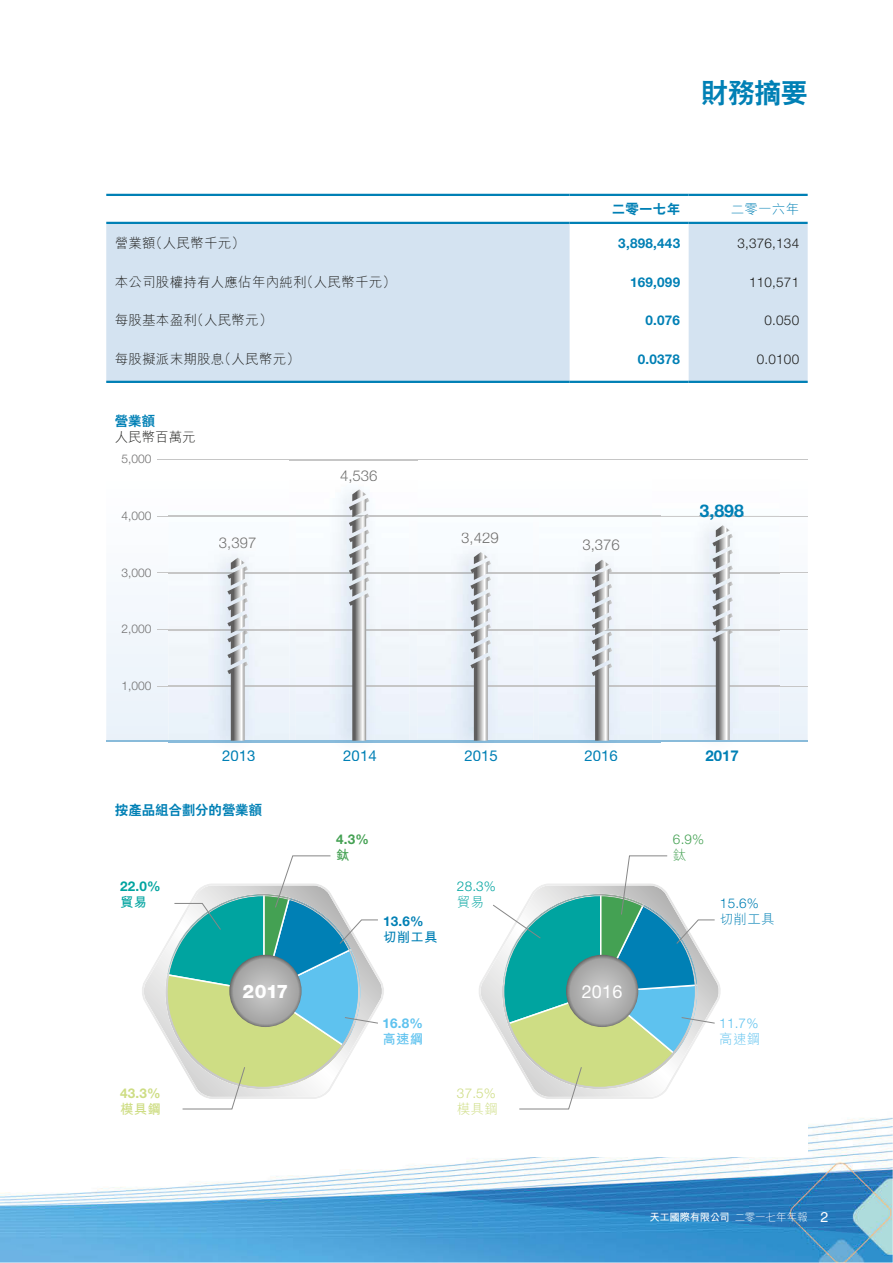
<style>
.page{position:relative;width:893px;height:1263px;background:#fff}
.page>*{position:absolute;margin:0;border:0;box-sizing:border-box;transform-origin:0 0}
.t1{font:27px "C Hei 2 HK Xbold E Ten B5 H";color:#0080b5}
.t2{font:800 18.75px "Helvetica Neue LT Std";color:#fff}
.t3{font:18px "Helvetica Neue LT Std";color:#fff}
.t4{font:700 17.85px "Helvetica Neue LT Std";color:#0080b5}
.t5{font:300 15px "Helvetica Neue LT Std";color:#6f6f6e}
.t6{font:15px "Helvetica Neue LT Std";color:#0080b5}
.t7{font:700 15px "Helvetica Neue LT Std";color:#0080b5}
.t8{font:13.5px "M Hei HK Light E Ten B5 H";letter-spacing:.015em;color:#1d1d1b}
.t9{font:700 13.5px "Helvetica Neue LT Std";letter-spacing:.015em;color:#0080b5}
.t10{font:300 13.5px "Helvetica Neue LT Std";letter-spacing:.015em;color:#1d1d1b}
.t11{font:13.5px "C Hei 2 HK Xbold E Ten B5 H";color:#0080b5}
.t12{font:13.5px "M Hei HK Light E Ten B5 H";letter-spacing:.015em;color:#0080b5}
.t13{font:300 13.5px "Helvetica Neue LT Std";color:#cedd84}
.t14{font:300 13.5px "Helvetica Neue LT Std";color:#00a4a0}
.t15{font:300 13.5px "Helvetica Neue LT Std";color:#5ec2ef}
.t16{font:300 13.5px "Helvetica Neue LT Std";color:#0080b5}
.t17{font:700 13.5px "Helvetica Neue LT Std";color:#cedd84}
.t18{font:700 13.5px "Helvetica Neue LT Std";color:#00a4a0}
.t19{font:700 13.5px "Helvetica Neue LT Std";color:#5ec2ef}
.t20{font:300 13.5px "Helvetica Neue LT Std";color:#44a153}
.t21{font:700 13.5px "Helvetica Neue LT Std";color:#44a153}
.t22{font:13.5px "M Hei HK Bold E Ten B5 H";color:#0080b5}
.t23{font:13.5px "M Hei HK Light E Ten B5 H";color:#cedd84}
.t24{font:13.5px "M Hei HK Light E Ten B5 H";color:#5ec2ef}
.t25{font:13.5px "M Hei HK Bold E Ten B5 H";color:#cedd84}
.t26{font:13.5px "M Hei HK Bold E Ten B5 H";color:#5ec2ef}
.t27{font:13.5px "M Hei HK Light E Ten B5 H";color:#00a4a0}
.t28{font:13.5px "M Hei HK Bold E Ten B5 H";color:#00a4a0}
.t29{font:13.5px "M Hei HK Light E Ten B5 H";color:#44a153}
.t30{font:13.5px "M Hei HK Bold E Ten B5 H";color:#44a153}
.t31{font:300 12px "Helvetica Neue LT Std";color:#706f6f}
.t32{font:10.5px "M Hei HK Bold E Ten B5 H";letter-spacing:-.05em;color:#fff}
.s1{font-family:"M Hei HK Light E Ten B5 H"}
</style>
<div class="page">
<img style="left:0;top:193px;width:893px;height:1070px">
<svg style="left:106px;top:224px;width:702px;height:157px;fill:#d4e3f1"></svg>
<hr style="left:106px;top:194px;width:464px;height:2px;background:#0080b5">
<hr style="left:570px;top:194px;width:119px;height:2px;background:#0080b5">
<hr style="left:689px;top:194px;width:119px;height:2px;background:#0080b5">
<hr style="left:106px;top:222px;width:464px;height:2px;background:#0080b5">
<hr style="left:570px;top:222px;width:119px;height:2px;background:#0080b5">
<hr style="left:689px;top:222px;width:119px;height:2px;background:#0080b5">
<hr style="left:106px;top:381px;width:464px;height:2px;background:#0080b5">
<hr style="left:570px;top:381px;width:119px;height:2px;background:#0080b5">
<hr style="left:689px;top:381px;width:119px;height:2px;background:#0080b5">
<div style="left:106px;top:406px;width:702px;height:372px;background:#fff"></div>
<div style="left:106px;top:572px;width:702px;height:169px;background:#eff5fb"></div>
<hr style="left:157px;top:573px;width:651px;height:1px;background:#c6c6c6">
<hr style="left:157px;top:516px;width:651px;height:1px;background:#c6c6c6">
<hr style="left:157px;top:459px;width:651px;height:1px;background:#c6c6c6">
<hr style="left:157px;top:629px;width:651px;height:1px;background:#c6c6c6">
<hr style="left:157px;top:686px;width:651px;height:1px;background:#c6c6c6">
<img style="left:660px;top:515px;width:119px;height:226px">
<img style="left:660px;top:573px;width:119px;height:1px">
<img style="left:660px;top:516px;width:119px;height:1px">
<img style="left:660px;top:629px;width:119px;height:1px">
<img style="left:660px;top:686px;width:119px;height:1px">
<img style="left:700px;top:515px;width:44px;height:5px">
<img style="left:700px;top:516px;width:44px;height:1px">
<svg style="left:712px;top:525px;width:21px;height:216px;background:#bfc2c5"></svg>
<hr style="left:106px;top:741px;width:702px;height:1px;background:#89bbda">
<img style="left:168px;top:515px;width:121px;height:228px">
<img style="left:168px;top:573px;width:121px;height:1px">
<img style="left:168px;top:516px;width:121px;height:1px">
<img style="left:168px;top:629px;width:121px;height:1px">
<img style="left:168px;top:686px;width:121px;height:1px">
<img style="left:168px;top:741px;width:121px;height:1px">
<img style="left:219px;top:537px;width:37px;height:13px">
<img style="left:417px;top:515px;width:116px;height:226px">
<img style="left:417px;top:573px;width:116px;height:1px">
<img style="left:417px;top:516px;width:116px;height:1px">
<img style="left:417px;top:629px;width:116px;height:1px">
<img style="left:417px;top:686px;width:116px;height:1px">
<img style="left:462px;top:533px;width:36px;height:12px">
<img style="left:289px;top:484px;width:128px;height:257px">
<img style="left:296px;top:573px;width:113px;height:1px">
<img style="left:296px;top:516px;width:113px;height:1px">
<img style="left:296px;top:629px;width:113px;height:1px">
<img style="left:296px;top:686px;width:113px;height:1px">
<svg style="left:470px;top:552px;width:21px;height:189px;background:#bfc2c6"></svg>
<svg style="left:349px;top:489px;width:20px;height:252px;background:#bdbfc2"></svg>
<svg style="left:227px;top:558px;width:21px;height:183px;background:#bfc2c6"></svg>
<img style="left:539px;top:515px;width:121px;height:226px">
<img style="left:539px;top:573px;width:113px;height:1px">
<img style="left:539px;top:516px;width:113px;height:1px">
<img style="left:539px;top:629px;width:113px;height:1px">
<img style="left:539px;top:686px;width:113px;height:1px">
<img style="left:583px;top:539px;width:36px;height:13px">
<img style="left:533px;top:515px;width:6px;height:228px">
<svg style="left:592px;top:560px;width:20px;height:181px;background:#bdc0c3"></svg>
<div style="left:106px;top:795px;width:702px;height:361px;background:#fff"></div>
<svg style="left:143px;top:946px;width:240px;height:90px"></svg>
<svg style="left:480px;top:963px;width:239px;height:56px"></svg>
<svg style="left:492px;top:855px;width:223px;height:255px"></svg>
<svg style="left:165px;top:855px;width:214px;height:255px"></svg>
<svg style="left:821px;top:1211px;width:6px;height:11px"></svg>
<h1 class="t1" style="left:701px;top:83px;width:108px">財務摘要</h1>
<p class="t11" style="left:612px;top:204px;width:70px">二零一七年</p>
<p class="t12" style="left:731px;top:204px;width:70px">二零一六年</p>
<p class="t8" style="left:115px;top:238px;width:132px">營業額（人民幣千元）</p>
<p class="t9" style="left:618px;top:238px;width:63px">3,898,443</p>
<p class="t10" style="left:737px;top:238px;width:63px">3,376,134</p>
<p class="t8" style="left:115px;top:277px;width:283px">本公司股權持有人應佔年內純利（人民幣千元）</p>
<p class="t9" style="left:630px;top:277px;width:52px">169,099</p>
<p class="t10" style="left:749px;top:277px;width:52px">110,571</p>
<p class="t8" style="left:115px;top:315px;width:159px">每股基本盈利（人民幣元）</p>
<p class="t9" style="left:645px;top:316px;width:36px">0.076</p>
<p class="t10" style="left:764px;top:316px;width:36px">0.050</p>
<p class="t8" style="left:115px;top:354px;width:187px">每股擬派末期股息（人民幣元）</p>
<p class="t9" style="left:638px;top:354px;width:44px">0.0378</p>
<p class="t10" style="left:757px;top:354px;width:44px">0.0100</p>
<p class="t11" style="left:115px;top:416px;width:42px">營業額</p>
<p class="t8" style="left:115px;top:432px;width:82px">人民幣百萬元</p>
<p class="t31" style="left:122px;top:455px;width:32px">5,000</p>
<p class="t31" style="left:122px;top:511px;width:32px">4,000</p>
<p class="t31" style="left:122px;top:568px;width:32px">3,000</p>
<p class="t31" style="left:122px;top:625px;width:32px">2,000</p>
<p class="t31" style="left:122px;top:681px;width:32px">1,000</p>
<p class="t5" style="left:219px;top:537px;width:39px">3,397</p>
<p class="t6" style="left:222px;top:747px;width:35px">2013</p>
<p class="t11" style="left:115px;top:804px;width:149px">按產品組合劃分的營業額</p>
<p class="t18" style="left:120px;top:881px;width:42px">22.0%</p>
<p class="t28" style="left:120px;top:897px;width:29px">貿易</p>
<p class="t5" style="left:340px;top:470px;width:39px">4 536</p>
<p class="t5" style="left:348px;top:470px;width:6px">,</p>
<p class="t5" style="left:461px;top:532px;width:39px">3,429</p>
<p class="t6" style="left:343px;top:747px;width:35px">2014</p>
<p class="t6" style="left:464px;top:747px;width:35px">2015</p>
<p class="t21" style="left:336px;top:834px;width:34px">4.3%</p>
<p class="t30" style="left:336px;top:850px;width:15px">鈦</p>
<p class="t9" style="left:383px;top:916px;width:42px">13.6%</p>
<p class="t22" style="left:383px;top:932px;width:56px">切削工具</p>
<p class="t14" style="left:457px;top:881px;width:41px">28.3%</p>
<p class="t27" style="left:457px;top:897px;width:29px">貿易</p>
<p class="t5" style="left:582px;top:539px;width:39px">3,376</p>
<p class="t6" style="left:584px;top:747px;width:35px">2016</p>
<h2 class="t2" style="left:243px;top:981px;width:47px">2017</h2>
<h3 class="t3" style="left:582px;top:981px;width:42px">2016</h3>
<p class="t17" style="left:120px;top:1088px;width:42px">43.3%</p>
<p class="t25" style="left:120px;top:1104px;width:42px">模具鋼</p>
<p class="t19" style="left:383px;top:1018px;width:42px">16.8%</p>
<p class="t26" style="left:383px;top:1034px;width:42px">高速綱</p>
<p class="t13" style="left:457px;top:1088px;width:41px">37.5%</p>
<p class="t23" style="left:457px;top:1104px;width:42px">模具鋼</p>
<h3 class="t4" style="left:699px;top:504px;width:46px">3,898</h3>
<p class="t7" style="left:705px;top:750px;width:35px">2017</p>
<p class="t20" style="left:673px;top:834px;width:33px">6.9%</p>
<p class="t29" style="left:673px;top:850px;width:15px">鈦</p>
<p class="t16" style="left:720px;top:898px;width:41px">15.6%</p>
<p class="t12" style="left:720px;top:914px;width:56px">切削工具</p>
<p class="t15" style="left:719px;top:1018px;width:41px">11.7%</p>
<p class="t24" style="left:719px;top:1034px;width:42px">高速鋼</p>
<p class="t32" style="left:650px;top:1213px;width:159px">天工國際有限公司 <span class="s1">二零一七年年報</span></p>
</div>
